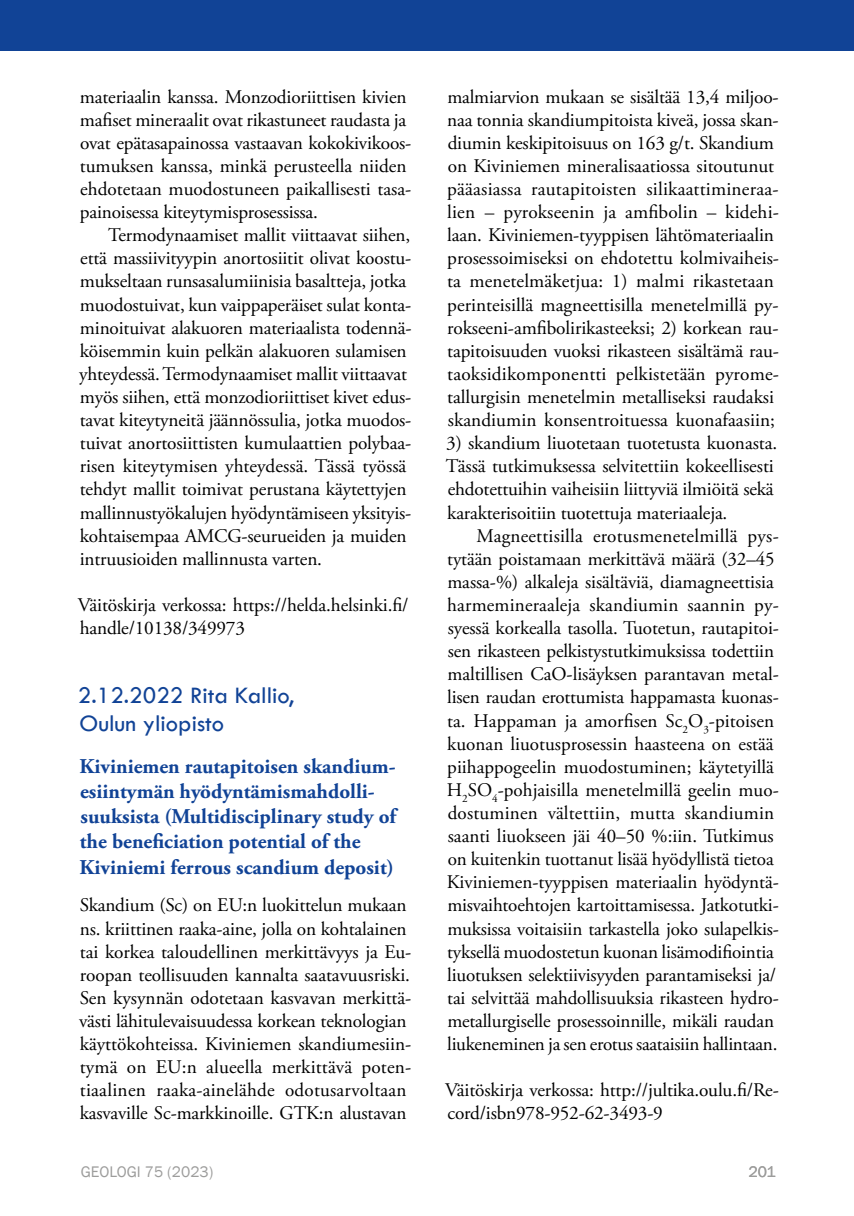
<style>
.page{position:relative;width:854px;height:1216px;background:#fff}
.page>*{position:absolute;margin:0;border:0;box-sizing:border-box;transform-origin:0 0}
.t1{font:24.5px/28px "Tw Cen";color:#114396}
.t2{font:700 21px/25.2px "Adobe Garamond Pro";color:#114396}
.t3{font:19.25px/23.1px "Adobe Garamond Pro";letter-spacing:-.005em;color:#000}
.t4{font:15.75px "Franklin Gothic";color:#9d9d9c}
</style>
<div class="page">
<div style="left:0;top:0;width:853px;height:51px;background:#114396"></div>
<p class="t3" style="left:80px;top:86px;width:333px">materiaalin kanssa. Monzodioriittisen kivien mafset mineraalit ovat rikastuneet raudasta ja ovat epätasapainossa vastaavan kokokivikoos&shy;tumuksen kanssa, minkä perusteella niiden ehdotetaan muodostuneen paikallisesti tasa&shy;painoisessa kiteytymisprosessissa.</p>
<p class="t3" style="left:79px;top:224px;width:333px;text-indent:29px">Termodynaamiset mallit viittaavat siihen, että massiivityypin anortosiitit olivat koostu&shy;mukseltaan runsasalumiinisia basaltteja, jotka muodostuivat, kun vaippaperäiset sulat konta&shy;minoituivat alakuoren materiaalista todennä&shy;köisemmin kuin pelkän alakuoren sulamisen yhteydessä. Termodynaamiset mallit viittaavat myös siihen, että monzodioriittiset kivet edus&shy;tavat kiteytyneitä jäännössulia, jotka muodos&shy;tuivat anortosiittisten kumulaattien polybaa&shy;risen kiteytymisen yhteydessä. Tässä työssä tehdyt mallit toimivat perustana käytettyjen mallinnustyökalujen hyödyntämiseen yksityis&shy;kohtaisempaa AMCG-seurueiden ja muiden intruusioiden mallinnusta varten.</p>
<p class="t3" style="left:78px;top:594px;width:332px">Väitöskirja verkossa: https://helda.helsinki.f/ handle/10138/349973</p>
<p class="t1" style="left:78px;top:681px;width:218px">2.12.2022 Rita Kallio,<br>Oulun yliopisto</p>
<p class="t2" style="left:79px;top:754px;width:318px">Kiviniemen rautapitoisen skandium&shy;esiintymän hyödyntämismahdolli-</p>
<p class="t2" style="left:79px;top:804px;width:320px">suuksista (Multidisciplinary study of the benefciation potential of the<br>Kiviniemi ferrous scandium deposit)</p>
<p class="t3" style="left:79px;top:894px;width:333px">Skandium (Sc) on EU:n luokittelun mukaan ns. kriittinen raaka-aine, jolla on kohtalainen tai korkea taloudellinen merkittävyys ja Eu&shy;roopan teollisuuden kannalta saatavuusriski.<br>Sen kysynnän odotetaan kasvavan merkittä&shy;västi lähitulevaisuudessa korkean teknologian käyttökohteissa. Kiviniemen skandiumesiin&shy;tymä on EU:n alueella merkittävä poten&shy;tiaalinen raaka-ainelähde odotusarvoltaan kasvaville Sc-markkinoille. GTK:n alustavan</p>
<p class="t3" style="left:447px;top:86px;width:333px">malmiarvion mukaan se sisältää 13,4 miljoo&shy;naa tonnia skandiumpitoista kiveä, jossa skan&shy;diumin keskipitoisuus on 163 g/t. Skandium on Kiviniemen mineralisaatiossa sitoutunut pääasiassa rautapitoisten silikaattimineraa&shy;lien – pyrokseenin ja amfbolin – kidehi&shy;laan. Kiviniemen-tyyppisen lähtömateriaalin prosessoimiseksi on ehdotettu kolmivaiheis&shy;ta menetelmäketjua: 1) malmi rikastetaan perinteisillä magneettisilla menetelmillä py&shy;rokseeni-amfbolirikasteeksi; 2) korkean rau&shy;tapitoisuuden vuoksi rikasteen sisältämä rau&shy;taoksidikomponentti pelkistetään pyrome&shy;tallurgisin menetelmin metalliseksi raudaksi skandiumin konsentroituessa kuonafaasiin;</p>
<p class="t3" style="left:445px;top:432px;width:333px">3) skandium liuotetaan tuotetusta kuonasta.<br>Tässä tutkimuksessa selvitettiin kokeellisesti ehdotettuihin vaiheisiin liittyviä ilmiöitä sekä karakterisoitiin tuotettuja materiaaleja.</p>
<p class="t3" style="left:446px;top:524px;width:333px;text-indent:30px">Magneettisilla erotusmenetelmillä pys&shy;tytään poistamaan merkittävä määrä (32–45 massa-%) alkaleja sisältäviä, diamagneettisia harmemineraaleja skandiumin saannin py&shy;syessä korkealla tasolla. Tuotetun, rautapitoi&shy;sen rikasteen pelkistystutkimuksissa todettiin maltillisen CaO-lisäyksen parantavan metal&shy;lisen raudan erottumista happamasta kuonas&shy;ta. Happaman ja amorfsen Sc<sub>2</sub>O<sub>3</sub>-pitoisen kuonan liuotusprosessin haasteena on estää piihappogeelin muodostuminen; käytetyillä H<sub>2</sub>SO<sub>4</sub>-pohjaisilla menetelmillä geelin muo&shy;dostuminen vältettiin, mutta skandiumin saanti liuokseen jäi 40–50 %:iin. Tutkimus on kuitenkin tuottanut lisää hyödyllistä tietoa Kiviniemen-tyyppisen materiaalin hyödyntä&shy;misvaihtoehtojen kartoittamisessa. Jatkotutki&shy;muksissa voitaisiin tarkastella joko sulapelkis&shy;tyksellä muodostetun kuonan lisämodifointia liuotuksen selektiivisyyden parantamiseksi ja/ tai selvittää mahdollisuuksia rikasteen hydro&shy;metallurgiselle prosessoinnille, mikäli raudan liukeneminen ja sen erotus saataisiin hallintaan.</p>
<p class="t3" style="left:445px;top:1079px;width:335px">Väitöskirja verkossa: http://jultika.oulu.f/Re&shy;cord/isbn978-952-62-3493-9</p>
<p class="t4" style="left:81px;top:1161px;width:134px">GEOLOGI 75 (2023)</p>
<p class="t4" style="left:748px;top:1161px;width:29px">201</p>
</div>
